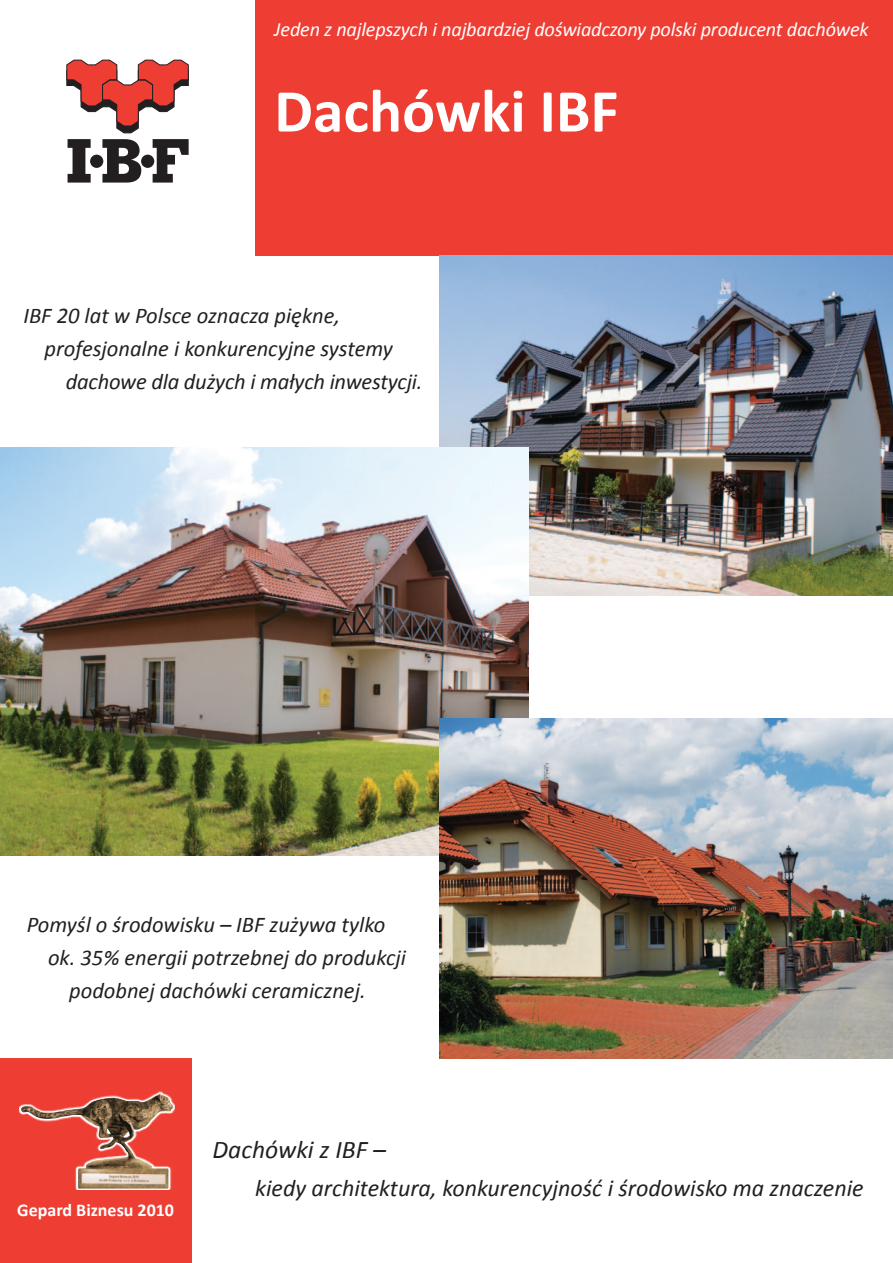
<style>
.page{position:relative;width:893px;height:1263px;background:#fff}
.page>*{position:absolute;margin:0;border:0;box-sizing:border-box;transform-origin:0 0}
.t1{font:700 61.5px "Calibri";color:#fff}
.t2{font:italic 25.5px "Calibri";color:#231f20}
.t3{font:italic 24px "Calibri";color:#231f20}
.t4{font:italic 22.5px "Calibri";color:#231f20}
.t5{font:italic 20.25px "Calibri";letter-spacing:-.01em;color:#fff}
.t6{font:700 18px "Calibri";color:#fff}
</style>
<div class="page">
<svg style="left:66px;top:59px;width:123px;height:124px"></svg>
<div style="left:255px;top:0;width:638px;height:255px;background:#ee3e34"></div>
<img style="left:439px;top:255px;width:454px;height:340px">
<img style="left:0;top:448px;width:528px;height:408px">
<div style="left:0;top:1059px;width:191px;height:204px;background:#ee3e34"></div>
<svg style="left:19px;top:1091px;width:156px;height:99px"></svg>
<img style="left:21px;top:1093px;width:138px;height:96px">
<img style="left:439px;top:719px;width:454px;height:340px">
<p class="t5" style="left:274px;top:17px;width:596px">Jeden z najlepszych i najbardziej doświadczony polski producent dachówek</p>
<h1 class="t1" style="left:274px;top:73px;width:346px">Dachówki IBF</h1>
<p class="t4" style="left:23px;top:302px;width:318px">IBF 20 lat w Polsce oznacza piękne,</p>
<p class="t4" style="left:45px;top:335px;width:350px">profesjonalne i konkurencyjne systemy</p>
<p class="t4" style="left:66px;top:368px;width:358px">dachowe dla dużych i małych inwestycji.</p>
<p class="t4" style="left:27px;top:911px;width:360px">Pomyśl o środowisku – IBF zużywa tylko</p>
<p class="t4" style="left:48px;top:944px;width:359px">ok. 35% energii potrzebnej do produkcji</p>
<p class="t4" style="left:69px;top:977px;width:298px">podobnej dachówki ceramicznej.</p>
<p class="t6" style="left:17px;top:1199px;width:158px">Gepard Biznesu 2010</p>
<p class="t2" style="left:213px;top:1134px;width:175px">Dachówki z IBF –</p>
<p class="t3" style="left:255px;top:1173px;width:610px">kiedy architektura, konkurencyjność i środowisko ma znaczenie</p>
</div>
